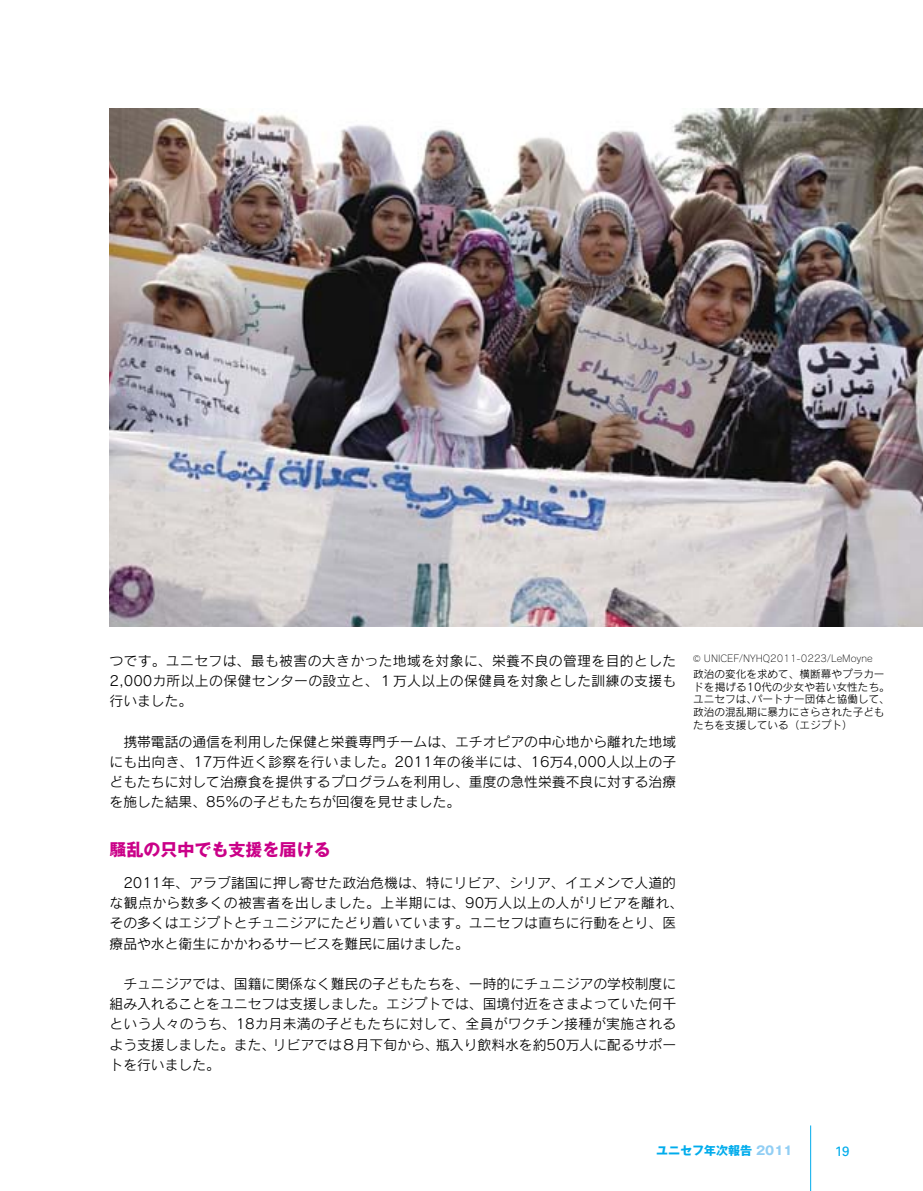
<style>
.page{position:relative;width:923px;height:1191px;background:#fff}
.page>*{position:absolute;margin:0;border:0;box-sizing:border-box;transform-origin:0 0}
.t1{font:700 16.95px "Gothic MB101 Pro";color:#ca0088}
.t2{font:13.8px/20.2px "Rodin Pro M";color:#000;text-align:justify}
.t3{font:13.5px "Univers";color:#00acec}
.t4{font:700 12px "Gothic MB101 Pro";color:#00acec}
.t5{font:10.65px/12.8px "Rodin Pro M";color:#000}
.t6{font:9.6px "Rodin Pro L";color:#000}
.s1{color:#91cef4}
</style>
<div class="page">
<img style="left:109px;top:108px;width:814px;height:519px">
<hr style="left:810px;top:1125px;width:1px;height:66px;background:#00acec">
<p class="t2" style="left:109px;top:650px;width:568px">つです。ユニセフは、最も被害の大きかった地域を対象に、栄養不良の管理を目的とした2,000カ所以上の保健センターの設立と、１万人以上の保健員を対象とした訓練の支援も行いました。</p>
<p class="t2" style="left:109px;top:730px;width:568px;text-indent:14px">携帯電話の通信を利用した保健と栄養専門チームは、エチオピアの中心地から離れた地域にも出向き、17万件近く診察を行いました。2011年の後半には、16万4,000人以上の子どもたちに対して治療食を提供するプログラムを利用し、重度の急性栄養不良に対する治療を施した結果、85％の子どもたちが回復を見せました。</p>
<p class="t1" style="left:109px;top:835px;width:223px">騒乱の只中でも支援を届ける</p>
<p class="t2" style="left:109px;top:872px;width:575px;text-align:left;text-indent:14px">2011年、アラブ諸国に押し寄せた政治危機は、特にリビア、シリア、イエメンで人道的な観点から数多くの被害者を出しました。上半期には、90万人以上の人がリビアを離れ、その多くはエジプトとチュニジアにたどり着いています。ユニセフは直ちに行動をとり、医療品や水と衛生にかかわるサービスを難民に届けました。</p>
<p class="t2" style="left:109px;top:973px;width:568px;text-indent:14px">チュニジアでは、国籍に関係なく難民の子どもたちを、一時的にチュニジアの学校制度に組み入れることをユニセフは支援しました。エジプトでは、国境付近をさまよっていた何千という人々のうち、18カ月未満の子どもたちに対して、全員がワクチン接種が実施されるよう支援しました。また、リビアでは８月下旬から、瓶入り飲料水を約50万人に配るサポートを行いました。</p>
<p class="t6" style="left:693px;top:652px;width:181px">© UNICEF/NYHQ2011-0223/LeMoyne</p>
<p class="t5" style="left:693px;top:667px;width:198px">政治の変化を求めて、横断幕やプラカードを掲げる10代の少女や若い女性たち。ユニセフは、パートナー団体と協働して、政治の混乱期に暴力にさらされた子どもたちを支援している（エジプト）</p>
<p class="t4" style="left:656px;top:1140px;width:138px">ユニセフ年次報告 <span class="s1">2011</span></p>
<p class="t3" style="left:834px;top:1142px;width:17px">19</p>
</div>
